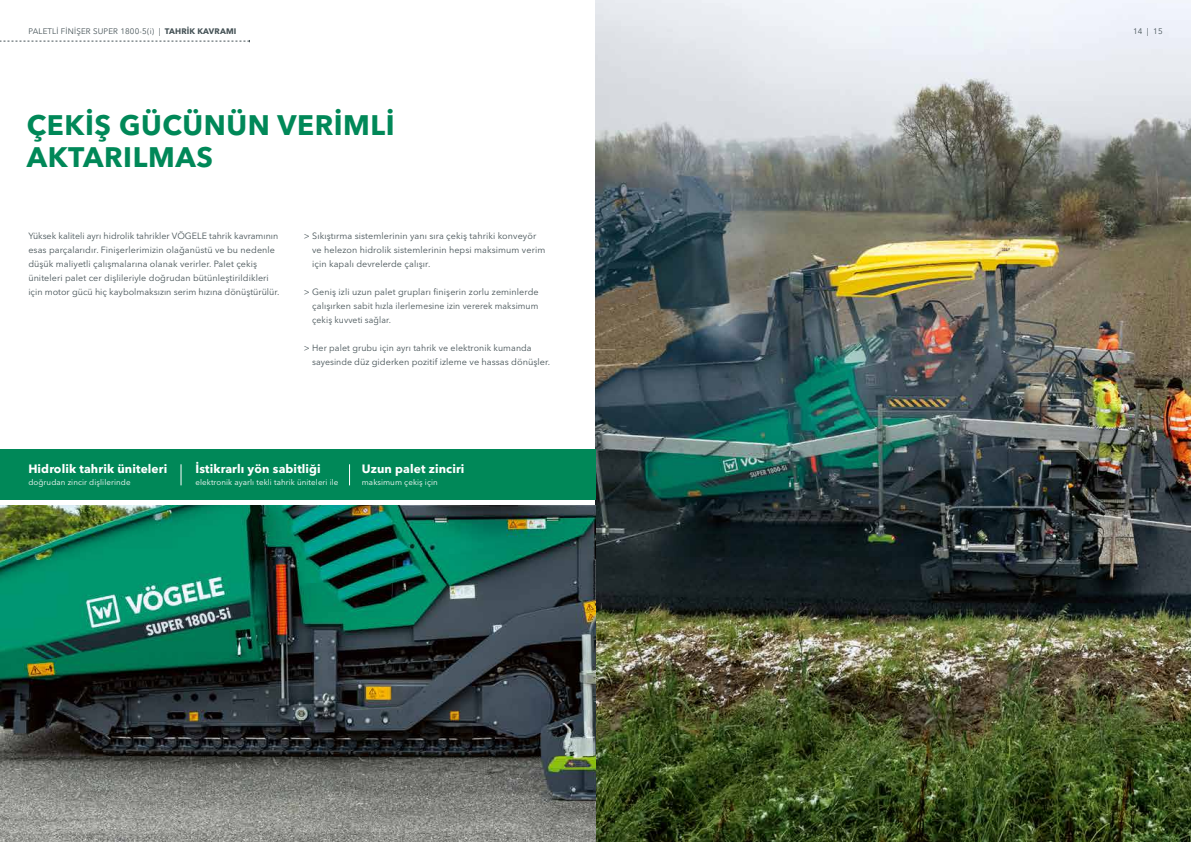
<style>
.page{position:relative;width:1191px;height:842px;background:#fff}
.page>*{position:absolute;margin:0;border:0;box-sizing:border-box;transform-origin:0 0}
.t1{font:700 28px/32px "Avenir Next LT Pro";letter-spacing:.02em;color:#008858}
.t2{font:700 12px "Avenir Next LT Pro";letter-spacing:.01em;color:#fff}
.t3{font:9px/14px "Avenir Next LT Pro";letter-spacing:.01em;color:#455256}
.t4{font:8px "Avenir Next LT Pro";letter-spacing:.01em;color:#fff}
.t5{font:8px "Avenir Next LT Pro";letter-spacing:.02em;color:#455256}
.s1{font-weight:700}
</style>
<div class="page">
<img style="left:595px;top:0;width:596px;height:842px">
<img style="left:0;top:505px;width:595px;height:337px">
<div style="left:0;top:450px;width:595px;height:50px;background:#008858"></div>
<svg style="left:181px;top:464px;width:1px;height:21px"></svg>
<svg style="left:349px;top:464px;width:1px;height:21px"></svg>
<svg style="left:0;top:40px;width:250px;height:2px"></svg>
<p class="t5" style="left:28px;top:27px;width:209px">PALETLI FI NIŞER SUPER 1800-5(i) | <span class="s1">TAHRİK KAVRAMI</span></p>
<p class="t5" style="left:1133px;top:27px;width:31px">14 | 15</p>
<h1 class="t1" style="left:27px;top:108px;width:369px">ÇEKIŞ GÜCÜNÜN VERIMLI<br>AKTARILMAS</h1>
<p class="t3" style="left:28px;top:229px;width:253px">Yüksek kaliteli ayrı hidrolik tahrikler VÖGELE tahrik kavramının esas parçalarıdır. Finişerlerimizin olağanüstü ve bu nedenle düşük maliyetli çalışmalarına olanak verirler. Palet çekiş üniteleri palet cer dişlileriyle doğrudan bütünleştirildikleri için motor gücü hiç kaybolmaksızın serim hızına dönüştürülür.</p>
<p class="t3" style="left:312px;top:229px;width:235px;text-indent:-8px">&gt; Sıkıştırma sistemlerinin yanı sıra çekiş tahriki konveyör ve helezon hidrolik sistemlerinin hepsi maksimum verim için kapalı devrelerde çalışır.</p>
<p class="t3" style="left:312px;top:285px;width:228px;text-align:justify;text-indent:-8px">&gt; Geniş izli uzun palet grupları finişerin zorlu zeminlerde çalışırken sabit hızla ilerlemesine izin vererek maksimum çekiş kuvveti sağlar.</p>
<p class="t3" style="left:312px;top:341px;width:240px;text-indent:-8px">&gt; Her palet grubu için ayrı tahrik ve elektronik kumanda sayesinde düz giderken pozitif izleme ve hassas dönüşler.</p>
<h2 class="t2" style="left:28px;top:462px;width:140px">Hidrolik tahrik üniteleri</h2>
<p class="t4" style="left:28px;top:478px;width:104px">doğrudan zincir dişlilerinde</p>
<h2 class="t2" style="left:195px;top:462px;width:127px">İstikrarlı yön sabitliği</h2>
<p class="t4" style="left:195px;top:478px;width:145px">elektronik ayarlı tekli tahrik üniteleri ile</p>
<h2 class="t2" style="left:362px;top:462px;width:104px">Uzun palet zinciri</h2>
<p class="t4" style="left:362px;top:478px;width:77px">maksimum çekiş için</p>
</div>
